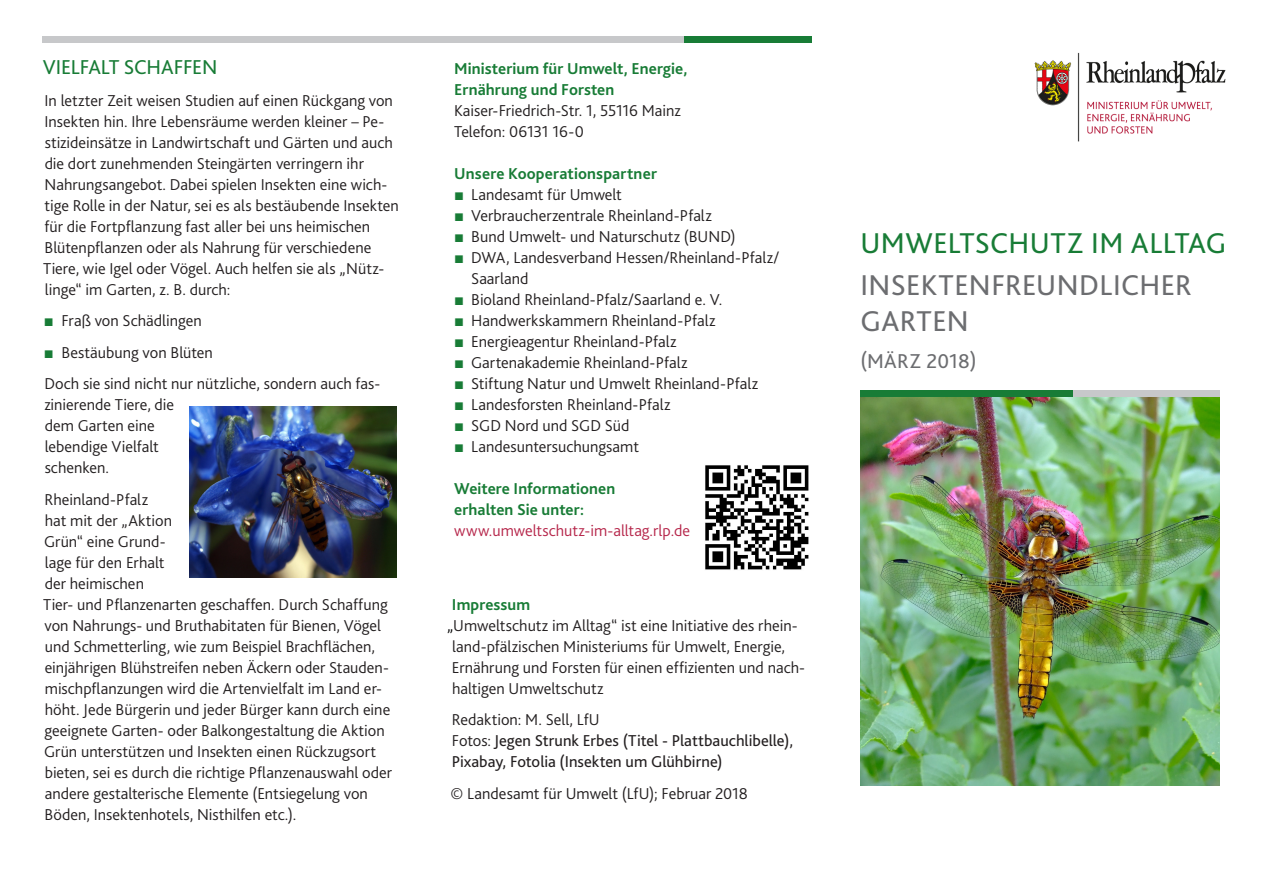
<style>
.page{position:relative;width:1263px;height:893px;background:#fff}
.page>*{position:absolute;margin:0;border:0;box-sizing:border-box;transform-origin:0 0}
.Titel{font:30px/36px "Bliss 2";letter-spacing:.015em;color:#6c6d70}
.Titel-2{font:30px "Bliss 2";letter-spacing:.01em;color:#187c36}
.Überschrift_1{font:21px "Bliss 2";letter-spacing:-.01em;color:#187c36}
.Titel-3{font:21px "Bliss 2";letter-spacing:.015em;color:#6c6d70}
.Fließtext{font:300 16.5px/21px "Bliss 2";color:#231f20}
.Fließtext-2{font:700 16.5px/21px "Bliss 2";letter-spacing:.005em;color:#187c36}
.Fließtext-3{font:16.5px/21px "Bliss 2";color:#231f20}
.s1{font-family:"Arial";font-weight:400;color:#187c36}
.s2{font-weight:700;color:#187c36}
.s3{font-weight:300;color:#b6274b}
.s4{color:#000}
.s5{font-weight:300}
</style>
<div class="page">
<div style="left:43px;top:36px;width:643px;height:7px;background:#c7c8ca"></div>
<div style="left:684px;top:36px;width:127px;height:7px;background:#187c36"></div>
<div style="left:860px;top:390px;width:213px;height:9px;background:#187c36"></div>
<img style="left:1034px;top:52px;width:192px;height:90px">
<div style="left:1073px;top:390px;width:147px;height:9px;background:#c7c8ca"></div>
<img style="left:705px;top:465px;width:104px;height:105px">
<img style="left:860px;top:398px;width:360px;height:387px">
<img style="left:190px;top:406px;width:207px;height:171px">
<p class="Überschrift_1" style="left:43px;top:54px;width:176px">VIELFALT SCHAFFEN</p>
<p class="Fließtext" style="left:43px;top:89px;width:357px">In letzter Zeit weisen Studien auf einen Rückgang von Insekten hin. Ihre Lebensräume werden kleiner – Pe&shy;stizideinsätze in Landwirtschaft und Gärten und auch die dort zunehmenden Steingärten verringern ihr Nahrungsangebot. Dabei spielen Insekten eine wich&shy;tige Rolle in der Natur, sei es als bestäubende Insekten für die Fortpflanzung fast aller bei uns heimischen Blütenpflanzen oder als Nahrung für verschiedene Tiere, wie Igel oder Vögel. Auch helfen sie als „Nütz&shy;linge“ im Garten, z. B. durch:</p>
<p class="Fließtext" style="left:44px;top:310px;width:159px"><span class="s1">■</span> Fraß von Schädlingen</p>
<p class="Fließtext" style="left:44px;top:341px;width:170px"><span class="s1">■</span> Bestäubung von Blüten</p>
<p class="Fließtext" style="left:44px;top:373px;width:337px">Doch sie sind nicht nur nützliche, sondern auch fas&shy;zinierende Tiere, die<br>dem Garten eine<br>lebendige Vielfalt<br>schenken.</p>
<p class="Fließtext" style="left:43px;top:488px;width:350px">Rheinland-Pfalz<br>hat mit der „Aktion<br>Grün“ eine Grund-<br>lage für den Erhalt<br>der heimischen<br>Tier- und Pflanzenarten geschaffen. Durch Schaffung von Nahrungs- und Bruthabitaten für Bienen, Vögel und Schmetterling, wie zum Beispiel Brachflächen, einjährigen Blühstreifen neben Äckern oder Stauden&shy;mischpflanzungen wird die Artenvielfalt im Land er&shy;höht. Jede Bürgerin und jeder Bürger kann durch eine geeignete Garten- oder Balkongestaltung die Aktion Grün unterstützen und Insekten einen Rückzugsort bieten, sei es durch die richtige Pflanzenauswahl oder andere gestalterische Elemente (Entsiegelung von Böden, Insektenhotels, Nisthilfen etc.).</p>
<p class="Fließtext" style="left:454px;top:58px;width:235px"><span class="s2">Ministerium für Umwelt, Energie,<br>Ernährung und Forsten<br></span>Kaiser-Friedrich-Str. 1, 55116 Mainz<br>Telefon: 06131 16-0</p>
<p class="Fließtext-2" style="left:454px;top:163px;width:204px">Unsere Kooperationspartner</p>
<p class="Fließtext" style="left:454px;top:184px;width:169px"><span class="s1">■</span> Landesamt für Umwelt</p>
<p class="Fließtext" style="left:454px;top:205px;width:259px"><span class="s1">■</span> Verbraucherzentrale Rheinland-Pfalz</p>
<p class="Fließtext" style="left:454px;top:226px;width:283px"><span class="s1">■</span> Bund Umwelt- und Naturschutz (BUND)</p>
<p class="Fließtext" style="left:471px;top:247px;width:310px;text-indent:-17px"><span class="s1">■</span> DWA, Landesverband Hessen/Rheinland-Pfalz/<br>Saarland</p>
<p class="Fließtext" style="left:454px;top:289px;width:270px"><span class="s1">■</span> Bioland Rheinland-Pfalz/Saarland e. V.</p>
<p class="Fließtext" style="left:454px;top:310px;width:263px"><span class="s1">■</span> Handwerkskammern Rheinland-Pfalz</p>
<p class="Fließtext" style="left:454px;top:331px;width:224px"><span class="s1">■</span> Energieagentur Rheinland-Pfalz</p>
<p class="Fließtext" style="left:454px;top:352px;width:235px"><span class="s1">■</span> Gartenakademie Rheinland-Pfalz</p>
<p class="Fließtext" style="left:454px;top:373px;width:305px"><span class="s1">■</span> Stiftung Natur und Umwelt Rheinland-Pfalz</p>
<p class="Fließtext" style="left:454px;top:394px;width:218px"><span class="s1">■</span> Landesforsten Rheinland-Pfalz</p>
<p class="Fließtext" style="left:454px;top:415px;width:177px"><span class="s1">■</span> SGD Nord und SGD Süd</p>
<p class="Fließtext" style="left:454px;top:436px;width:186px"><span class="s1">■</span> Landesuntersuchungsamt</p>
<p class="Fließtext-2" style="left:454px;top:478px;width:237px">Weitere Informationen<br>erhalten Sie unter: <span class="s3">www.umweltschutz-im-alltag.rlp.de</span></p>
<p class="Fließtext-2" style="left:452px;top:593px;width:80px">Impressum</p>
<p class="Fließtext" style="left:447px;top:614px;width:352px"><span class="s4">„</span>Umweltschutz im Alltag“ ist eine Initiative des rhein-</p>
<p class="Fließtext" style="left:452px;top:635px;width:335px">land-pfälzischen Ministeriums für Umwelt, Energie,</p>
<p class="Fließtext" style="left:452px;top:656px;width:355px">Ernährung und Forsten für einen effizienten und nach-</p>
<p class="Fließtext" style="left:452px;top:677px;width:153px">haltigen Umweltschutz</p>
<p class="Fließtext-3" style="left:452px;top:709px;width:343px"><span class="s5">Redaktion: M. Sell, LfU<br>Fotos:</span> Jegen Strunk Erbes (Titel - Plattbauchlibelle),<br>Pixabay, Fotolia (Insekten um Glühbirne)</p>
<p class="Fließtext" style="left:451px;top:782px;width:299px">© Landesamt für Umwelt (LfU); Februar 2018</p>
<p class="Titel-2" style="left:860px;top:224px;width:367px">UMWELTSCHUTZ IM ALLTAG</p>
<p class="Titel" style="left:860px;top:266px;width:333px">INSEKTENFREUNDLICHER<br>GARTEN</p>
<p class="Titel-3" style="left:860px;top:348px;width:118px">(MÄRZ 2018)</p>
</div>
